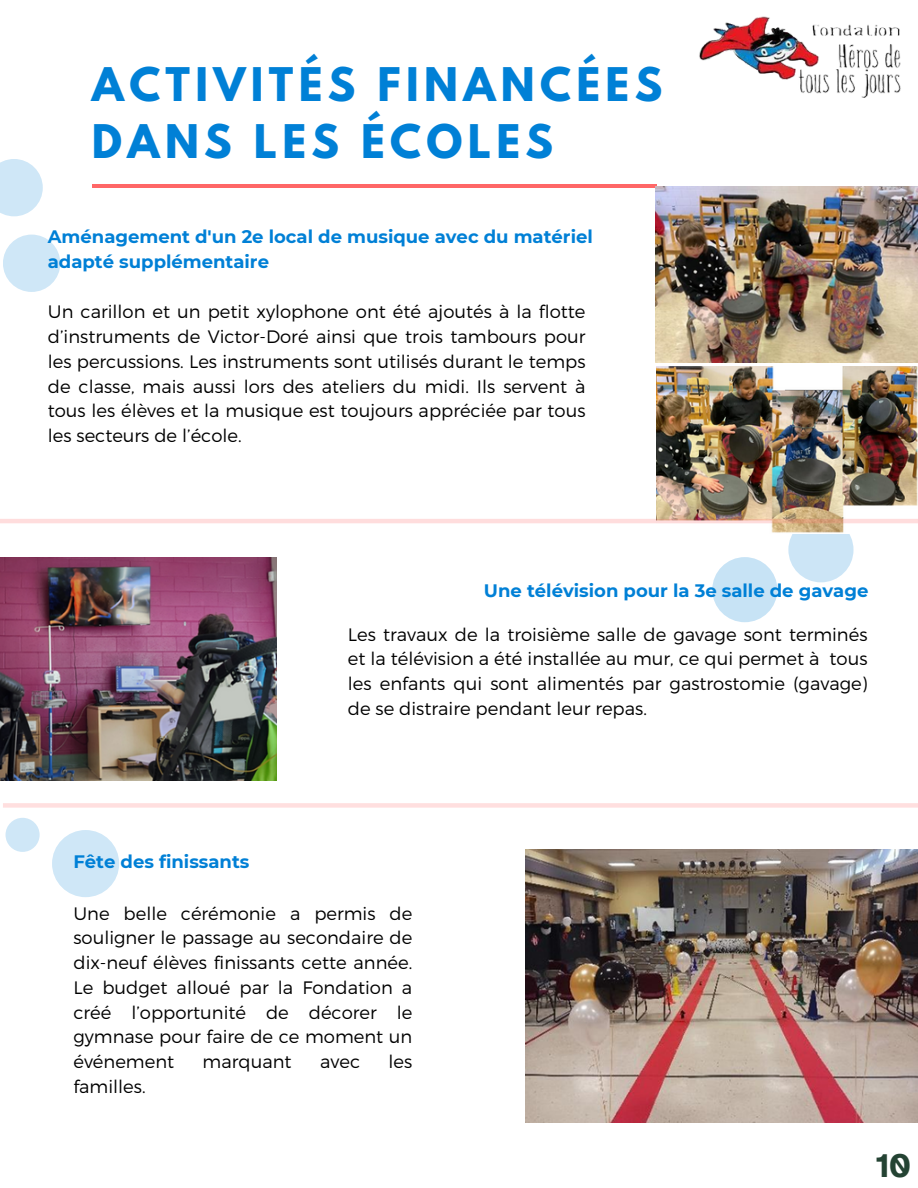
<style>
.page{position:relative;width:918px;height:1188px;background:#fff}
.page>*{position:absolute;margin:0;border:0;box-sizing:border-box;transform-origin:0 0}
.t1{font:700 41.1px/57.3px "League Spartan";letter-spacing:.13em;color:#0080d6}
.t2{font:700 33.9px "Atkinson Hyperlegible";color:#244333}
.t3{font:300 18px/24.8px "Montserrat";color:#000;text-align:justify}
.t4{font:700 18px/24.8px "Montserrat";color:#0080d6}
</style>
<div class="page">
<img style="left:699px;top:16px;width:202px;height:82px">
<hr style="left:92px;top:184px;width:565px;height:4px;background:#ff6767">
<div style="left:788px;top:517px;width:66px;height:65px;background:#cce5f6;border-radius:50%"></div>
<div style="left:3px;top:803px;width:915px;height:5px;background:#ffdfdf"></div>
<div style="left:3px;top:235px;width:57px;height:57px;background:#cfe7f7;border-radius:50%"></div>
<div style="left:712px;top:557px;width:65px;height:65px;background:#c7e3f5;border-radius:50%"></div>
<svg style="left:0;top:159px;width:43px;height:57px"></svg>
<img style="left:655px;top:186px;width:263px;height:177px">
<img style="left:656px;top:367px;width:262px;height:166px">
<svg style="left:0;top:519px;width:918px;height:4px;background:#f9d4d0"></svg>
<img style="left:0;top:557px;width:277px;height:223px">
<div style="left:5px;top:818px;width:35px;height:34px;background:#cfe7f7;border-radius:50%"></div>
<div style="left:52px;top:830px;width:67px;height:67px;background:#cfe7f7;border-radius:50%"></div>
<img style="left:526px;top:849px;width:392px;height:274px">
<h1 class="t1" style="left:92px;top:61px;width:572px">ACTIVITÉS FINANCÉES<br>DANS LES ÉCOLES</h1>
<p class="t4" style="left:48px;top:224px;width:547px">Aménagement d'un 2e local de musique avec du matériel adapté supplémentaire</p>
<p class="t3" style="left:48px;top:299px;width:539px">Un carillon et un petit xylophone ont été ajoutés à la flotte d’instruments de Victor-Doré ainsi que trois tambours pour les percussions. Les instruments sont utilisés durant le temps de classe, mais aussi lors des ateliers du midi. Ils servent à tous les élèves et la musique est toujours appréciée par tous les secteurs de l’école.</p>
<h2 class="t4" style="left:484px;top:578px;width:386px">Une télévision pour la 3e salle de gavage</h2>
<p class="t3" style="left:348px;top:621px;width:521px">Les travaux de la troisième salle de gavage sont terminés et la télévision a été installée au mur, ce qui permet à tous les enfants qui sont alimentés par gastrostomie (gavage) de se distraire pendant leur repas.</p>
<p class="t4" style="left:73px;top:849px;width:178px">Fête des finissants</p>
<p class="t3" style="left:73px;top:900px;width:340px">Une belle cérémonie a permis de souligner le passage au secondaire de dix-neuf élèves finissants cette année.<br>Le budget alloué par la Fondation a créé l’opportunité de décorer le gymnase pour faire de ce moment un événement</p>
<p class="t3" style="left:203px;top:1049px;width:90px">marquant</p>
<p class="t3" style="left:320px;top:1049px;width:42px">avec</p>
<p class="t3" style="left:389px;top:1049px;width:25px">les</p>
<p class="t3" style="left:73px;top:1073px;width:74px">familles.</p>
<p class="t2" style="left:875px;top:1145px;width:37px">10</p>
</div>
